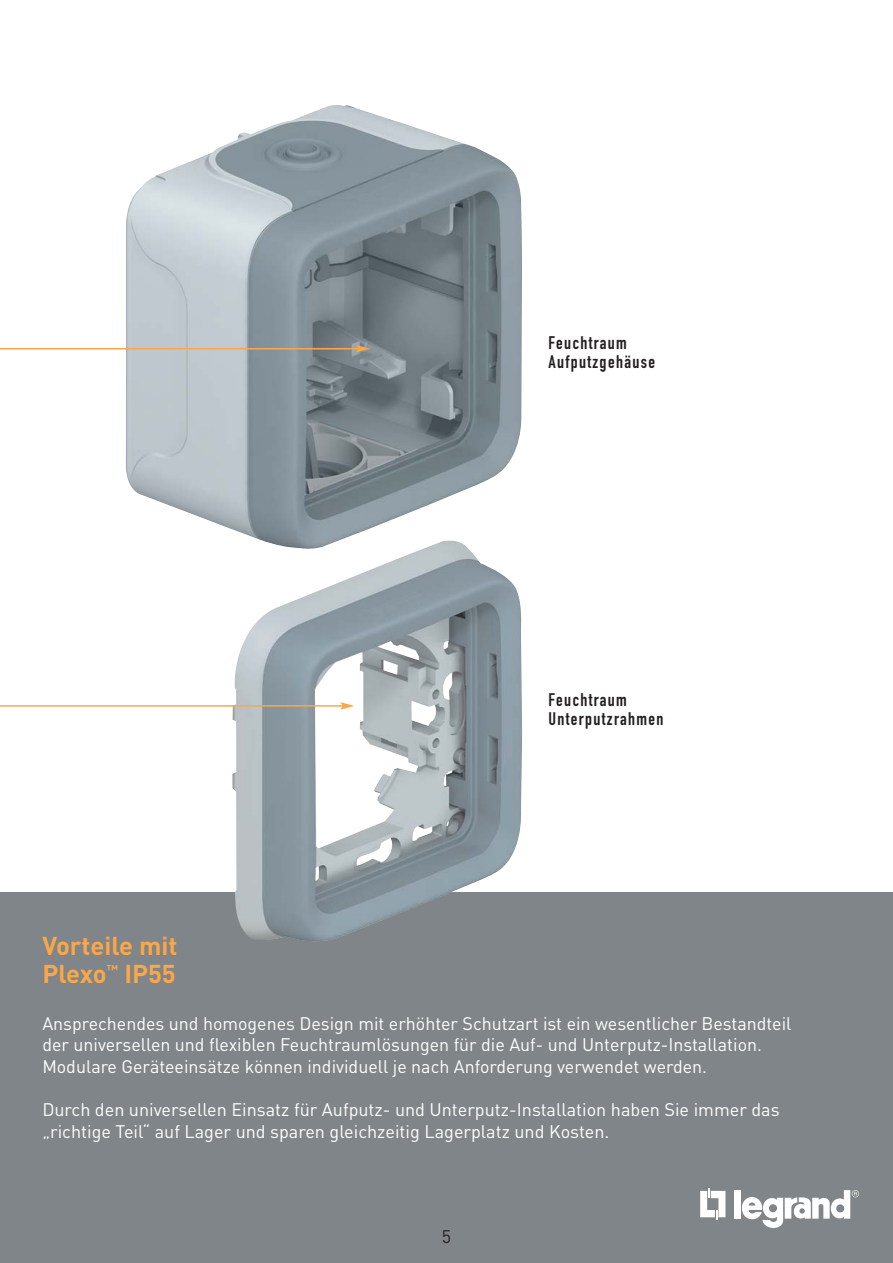
<style>
.page{position:relative;width:893px;height:1263px;background:#fff}
.page>*{position:absolute;margin:0;border:0;box-sizing:border-box;transform-origin:0 0}
.t1{font:700 25.5px/28.5px "DIN";color:#faa74a}
.t2{font:18px/21.6px "DIN";color:#fff}
.t3{font:18px/19.5px "DIN Engschrift";letter-spacing:.075em;color:#231f20}
.t4{font:18px "DIN";color:#231f20}
</style>
<div class="page">
<img style="left:126px;top:105px;width:396px;height:428px">
<div style="left:0;top:893px;width:892px;height:370px;background:#7f8588"></div>
<svg style="left:700px;top:1189px;width:25px;height:31px"></svg>
<div style="left:734px;top:1190px;width:6px;height:29px;background:#fff"></div>
<svg style="left:742px;top:1190px;width:117px;height:38px"></svg>
<img style="left:232px;top:540px;width:292px;height:402px">
<svg style="left:0;top:347px;width:360px;height:360px"></svg>
<svg style="left:356px;top:345px;width:14px;height:7px"></svg>
<svg style="left:340px;top:702px;width:14px;height:8px"></svg>
<p class="t3" style="left:548px;top:334px;width:108px">Feuchtraum<br>Aufputzgehäuse</p>
<p class="t3" style="left:548px;top:692px;width:116px">Feuchtraum<br>Unterputzrahmen</p>
<h1 class="t1" style="left:42px;top:935px;width:137px">Vorteile mit<br>Plexo<sup>™</sup> IP55</h1>
<p class="t2" style="left:42px;top:1015px;width:750px">Ansprechendes und homogenes Design mit erhöhter Schutzart ist ein wesentlicher Bestandteil der universellen und flexiblen Feuchtraumlösungen für die Auf- und Unterputz-Installation.<br>Modulare Geräteeinsätze können individuell je nach Anforderung verwendet werden.</p>
<p class="t2" style="left:42px;top:1101px;width:738px">Durch den universellen Einsatz für Aufputz- und Unterputz-Installation haben Sie immer das „richtige Teil“ auf Lager und sparen gleichzeitig Lagerplatz und Kosten.</p>
<p class="t4" style="left:442px;top:1230px;width:11px">5</p>
</div>
